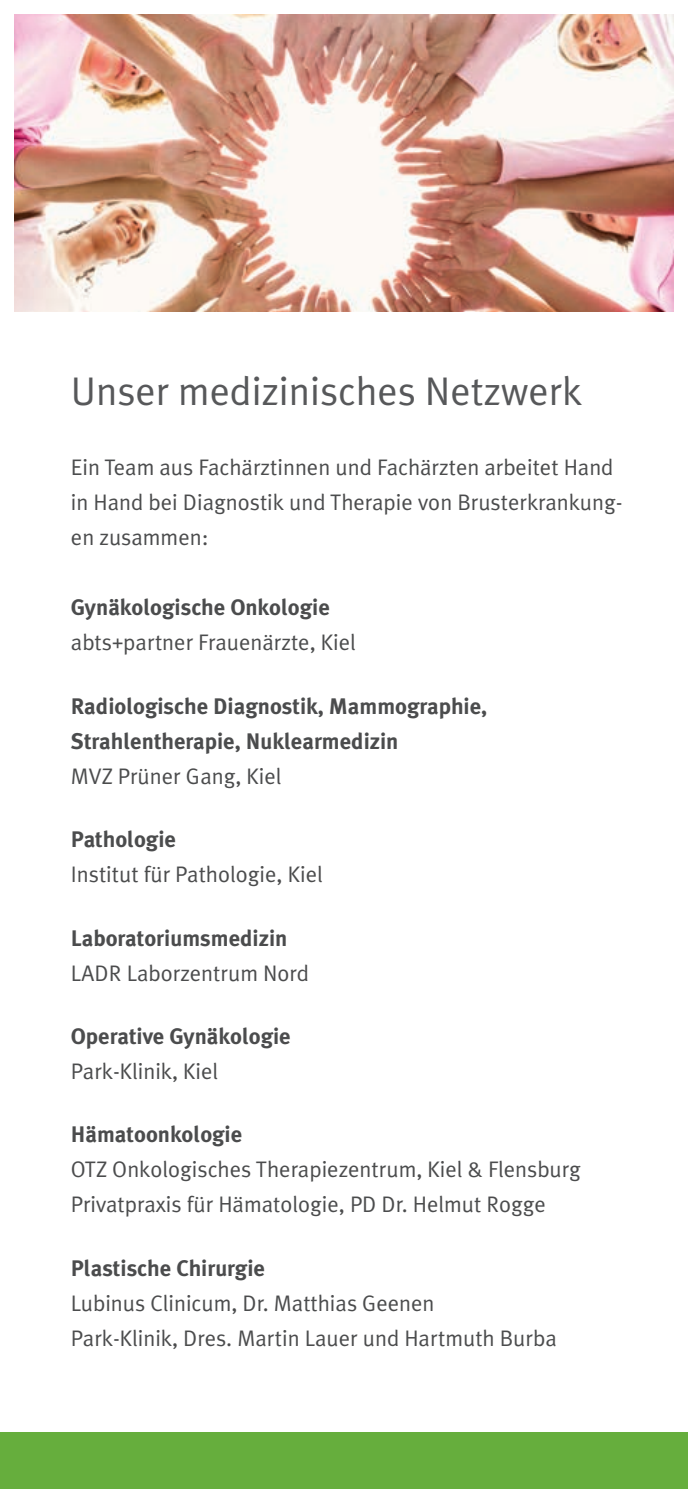
<style>
.page{position:relative;width:688px;height:1489px;background:#fff}
.page>*{position:absolute;margin:0;border:0;box-sizing:border-box;transform-origin:0 0}
.t1{font:40px "Meta Plus Normal";color:#57585a}
.t2{font:22.5px/35px "Meta Plus Normal";color:#4b4c4d}
.t3{font:700 22.5px/35px "Meta Plus";color:#4b4c4d}
</style>
<div class="page">
<img style="left:14px;top:14px;width:659px;height:298px">
<div style="left:0;top:1431px;width:687px;height:57px;background:#66ae3d"></div>
<h1 class="t1" style="left:71px;top:368px;width:512px">Unser medizinisches Netzwerk</h1>
<p class="t2" style="left:71px;top:449px;width:553px">Ein Team aus Fachärztinnen und Fachärzten arbeitet Hand in Hand bei Diagnostik und Therapie von Brusterkrankung&shy;en zusammen:</p>
<p class="t3" style="left:71px;top:590px;width:260px">Gynäkologische Onkologie</p>
<p class="t2" style="left:71px;top:624px;width:286px">abts+partner Frauenärzte, Kiel</p>
<p class="t3" style="left:71px;top:688px;width:418px">Radiologische Diagnostik, Mammographie,<br>Strahlentherapie, Nuklearmedizin</p>
<p class="t2" style="left:71px;top:758px;width:212px">MVZ Prüner Gang, Kiel</p>
<p class="t3" style="left:71px;top:821px;width:107px">Pathologie</p>
<p class="t2" style="left:71px;top:856px;width:253px">Institut für Pathologie, Kiel</p>
<p class="t3" style="left:71px;top:920px;width:218px">Laboratoriumsmedizin</p>
<p class="t2" style="left:71px;top:955px;width:240px">LADR Laborzentrum Nord</p>
<p class="t3" style="left:71px;top:1018px;width:221px">Operative Gynäkologie</p>
<p class="t2" style="left:71px;top:1053px;width:149px">Park-Klinik, Kiel</p>
<p class="t3" style="left:71px;top:1116px;width:173px">Hämatoonkologie</p>
<p class="t2" style="left:71px;top:1151px;width:511px">OTZ Onkologisches Therapiezentrum, Kiel &amp; Flensburg<br>Privatpraxis für Hämatologie, PD Dr. Helmut Rogge</p>
<p class="t3" style="left:71px;top:1250px;width:195px">Plastische Chirurgie</p>
<p class="t2" style="left:71px;top:1285px;width:487px">Lubinus Clinicum, Dr. Matthias Geenen<br>Park-Klinik, Dres. Martin Lauer und Hartmuth Burba</p>
</div>
